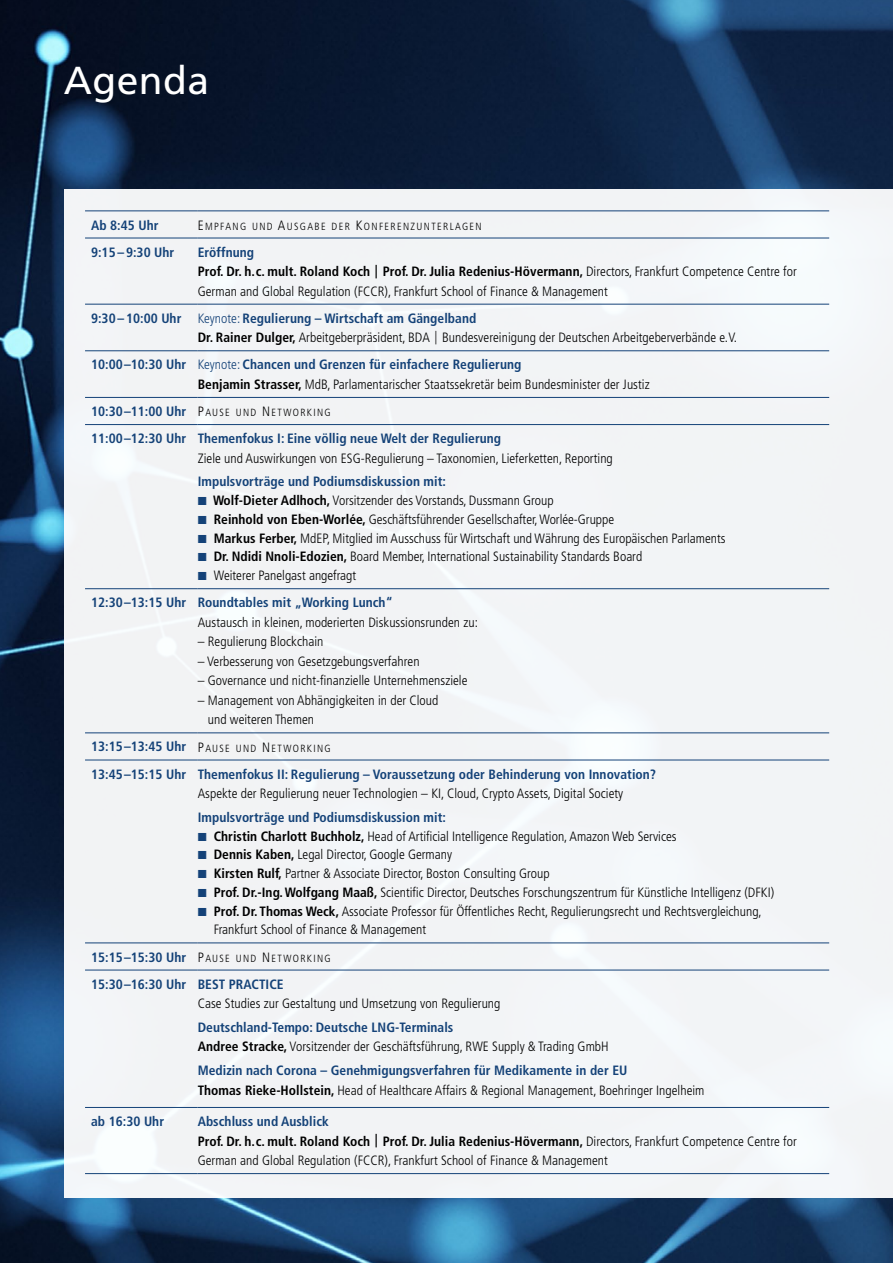
<style>
.page{position:relative;width:893px;height:1263px;background:#fff}
.page>*{position:absolute;margin:0;border:0;box-sizing:border-box;transform-origin:0 0}
.t1{font:39px "Frutiger LT";letter-spacing:.01em;color:#fff}
.t2{font:300 condensed 13.5px/18.8px "Frutiger LT";letter-spacing:.005em;color:#000}
.t3{font:700 condensed 13.5px "Frutiger LT";letter-spacing:.005em;color:#144278}
.t4{font:300 condensed 10.35px "Frutiger LT";letter-spacing:.13em;color:#000}
.s1{font-size:13.5px}
.s2{font-weight:700;color:#144278}
.s3{font-weight:700}
.s4{color:#144278}
.s5{font-weight:700;font-size:13.5px;color:#144278}
</style>
<div class="page">
<img style="left:0;top:0;width:893px;height:1263px">
<div style="left:64px;top:189px;width:829px;height:1009px;background:#f2f4f6"></div>
<hr style="left:85px;top:942px;width:113px;height:1px;background:#144278">
<hr style="left:198px;top:760px;width:631px;height:1px;background:#144278">
<hr style="left:198px;top:970px;width:631px;height:1px;background:#144278">
<hr style="left:85px;top:760px;width:113px;height:1px;background:#144278">
<hr style="left:85px;top:1173px;width:113px;height:1px;background:#144278">
<hr style="left:198px;top:1107px;width:631px;height:1px;background:#144278">
<hr style="left:198px;top:1173px;width:631px;height:1px;background:#144278">
<hr style="left:198px;top:350px;width:631px;height:1px;background:#144278">
<hr style="left:198px;top:397px;width:631px;height:1px;background:#144278">
<hr style="left:198px;top:304px;width:631px;height:1px;background:#144278">
<hr style="left:198px;top:210px;width:631px;height:1px;background:#144278">
<hr style="left:198px;top:238px;width:631px;height:1px;background:#144278">
<hr style="left:198px;top:424px;width:631px;height:1px;background:#144278">
<hr style="left:198px;top:588px;width:631px;height:1px;background:#144278">
<hr style="left:198px;top:732px;width:631px;height:1px;background:#144278">
<hr style="left:198px;top:942px;width:631px;height:1px;background:#144278">
<hr style="left:85px;top:350px;width:113px;height:1px;background:#144278">
<hr style="left:85px;top:304px;width:113px;height:1px;background:#144278">
<hr style="left:85px;top:397px;width:113px;height:1px;background:#144278">
<hr style="left:85px;top:424px;width:113px;height:1px;background:#144278">
<hr style="left:85px;top:210px;width:113px;height:1px;background:#144278">
<hr style="left:85px;top:238px;width:113px;height:1px;background:#144278">
<hr style="left:85px;top:588px;width:113px;height:1px;background:#144278">
<hr style="left:85px;top:732px;width:113px;height:1px;background:#144278">
<hr style="left:85px;top:970px;width:113px;height:1px;background:#144278">
<hr style="left:85px;top:1107px;width:113px;height:1px;background:#144278">
<h1 class="t1" style="left:64px;top:58px;width:147px">Agenda</h1>
<p class="t3" style="left:91px;top:217px;width:69px">Ab 8:45 Uhr</p>
<p class="t4" style="left:198px;top:220px;width:285px"><span class="s1">E</span>MPFANG UND <span class="s1">A</span>USGABE DE R <span class="s1">K</span>ONFE RENZUNTE RLAGEN</p>
<p class="t3" style="left:91px;top:244px;width:85px">9:15 – 9:30 Uhr</p>
<p class="t2" style="left:198px;top:242px;width:601px;line-height:19.5px"><span class="s2">Eröffnung<br></span><span class="s3">Prof. Dr. h.c. mult. Roland Koch | Prof. Dr. Julia Redenius-Hövermann,</span> Directors, Frankfurt Competence Centre for<br>German and Global Regulation (FCCR), Frankfurt School of Finance &amp; Management</p>
<p class="t2" style="left:198px;top:309px;width:541px;line-height:19.5px;text-indent:-107px"><span class="s2">9:30 – 10:00 Uhr</span> <span class="s4">Keynote:</span> <span class="s2">Regulierung – Wirtschaft am Gängelband<br></span><span class="s3">Dr. Rainer Dulger,</span> Arbeitgeberpräsident, BDA | Bundesvereinigung der Deutschen Arbeitgeberverbände e.V.</p>
<p class="t2" style="left:198px;top:355px;width:453px;line-height:19.5px;text-indent:-107px"><span class="s2">10:00–10:30 Uhr</span> <span class="s4">Keynote:</span> <span class="s2">Chancen und Grenzen für einfachere Regulierung<br></span><span class="s3">Benjamin Strasser,</span> MdB, Parlamentarischer Staatssekretär beim Bundesminister der Justiz</p>
<p class="t4" style="left:91px;top:407px;width:241px"><span class="s5">10:30–11:00 Uhr</span> <span class="s1">P</span>AUSE UND <span class="s1">N</span> E TWORKING</p>
<p class="t3" style="left:91px;top:430px;width:412px">11:00–12:30 Uhr Themenfokus I: Eine völlig neue Welt der Regulierung</p>
<p class="t2" style="left:198px;top:449px;width:417px">Ziele und Auswirkungen von ESG-Regulierung – Taxonomien, Lieferketten, Reporting</p>
<p class="t2" style="left:213px;top:473px;width:514px;text-indent:-15px"><span class="s2">Impulsvorträge und Podiumsdiskussion mit:<br></span><span class="s3">Wolf-Dieter Adlhoch,</span> Vorsitzender des Vorstands, Dussmann Group<br><span class="s3">Reinhold von Eben-Worlée,</span> Geschäftsführender Gesellschafter, Worlée-Gruppe<br><span class="s3">Markus Ferber,</span> MdEP, Mitglied im Ausschuss für Wirtschaft und Währung des Europäischen Parlaments <span class="s3">Dr. Ndidi Nnoli-Edozien,</span> Board Member, International Sustainability Standards Board<br>Weiterer Panelgast angefragt</p>
<p class="t3" style="left:91px;top:595px;width:303px">12:30–13:15 Uhr Roundtables mit „Working Lunch“</p>
<p class="t2" style="left:198px;top:613px;width:282px">Austausch in kleinen, moderierten Diskussionsrunden zu:</p>
<p class="t2" style="left:198px;top:632px;width:127px">– Regulierung Blockchain</p>
<p class="t2" style="left:198px;top:652px;width:223px">– Verbesserung von Gesetzgebungsverfahren</p>
<p class="t2" style="left:198px;top:671px;width:271px">– Governance und nicht-finanzielle Unternehmensziele</p>
<p class="t2" style="left:208px;top:691px;width:232px;line-height:19.5px;text-indent:-10px">– Management von Abhängigkeiten in der Cloud und weiteren Themen</p>
<p class="t4" style="left:91px;top:742px;width:241px"><span class="s5">13:15–13:45 Uhr</span> <span class="s1">P</span>AUSE UND <span class="s1">N</span> E TWORKING</p>
<p class="t3" style="left:91px;top:766px;width:567px">13:45–15:15 Uhr Themenfokus II: Regulierung – Voraussetzung oder Behinderung von Innovation?</p>
<p class="t2" style="left:198px;top:784px;width:427px">Aspekte der Regulierung neuer Technologien – KI, Cloud, Crypto Assets, Digital Society</p>
<p class="t2" style="left:214px;top:808px;width:562px;text-indent:-16px"><span class="s2">Impulsvorträge und Podiumsdiskussion mit:<br></span><span class="s3">Christin Charlott Buchholz,</span> Head of Artificial Intelligence Regulation, Amazon Web Services<br><span class="s3">Dennis Kaben,</span> Legal Director, Google Germany<br><span class="s3">Kirsten Rulf,</span> Partner &amp; Associate Director, Boston Consulting Group<br><span class="s3">Prof. Dr.-Ing. Wolfgang Maaß,</span> Scientific Director, Deutsches Forschungszentrum für Künstliche Intelligenz (DFKI)<br><span class="s3">Prof. Dr. Thomas Weck,</span> Associate Professor für Öffentliches Recht, Regulierungsrecht und Rechtsvergleichung, Frankfurt School of Finance &amp; Management</p>
<p class="t4" style="left:91px;top:952px;width:241px"><span class="s5">15:15–15:30 Uhr</span> <span class="s1">P</span>AUSE UND <span class="s1">N</span> E TWORKING</p>
<p class="t3" style="left:91px;top:976px;width:194px">15:30–16:30 Uhr BEST PRACTICE</p>
<p class="t2" style="left:198px;top:994px;width:304px">Case Studies zur Gestaltung und Umsetzung von Regulierung</p>
<p class="t2" style="left:198px;top:1018px;width:413px;line-height:19.5px"><span class="s2">Deutschland-Tempo: Deutsche LNG-Terminals<br></span><span class="s3">Andree Stracke,</span> Vorsitzender der Geschäftsführung, RWE Supply &amp; Trading GmbH</p>
<p class="t2" style="left:198px;top:1061px;width:508px;line-height:19.5px"><span class="s2">Medizin nach Corona – Genehmigungsverfahren für Medikamente in der EU<br></span><span class="s3">Thomas Rieke-Hollstein,</span> Head of Healthcare Affairs &amp; Regional Management, Boehringer Ingelheim</p>
<p class="t3" style="left:91px;top:1113px;width:75px">ab 16:30 Uhr</p>
<p class="t2" style="left:198px;top:1112px;width:601px;line-height:19.5px"><span class="s2">Abschluss und Ausblick<br></span><span class="s3">Prof. Dr. h.c. mult. Roland Koch | Prof. Dr. Julia Redenius-Hövermann,</span> Directors, Frankfurt Competence Centre for<br>German and Global Regulation (FCCR), Frankfurt School of Finance &amp; Management</p>
</div>
